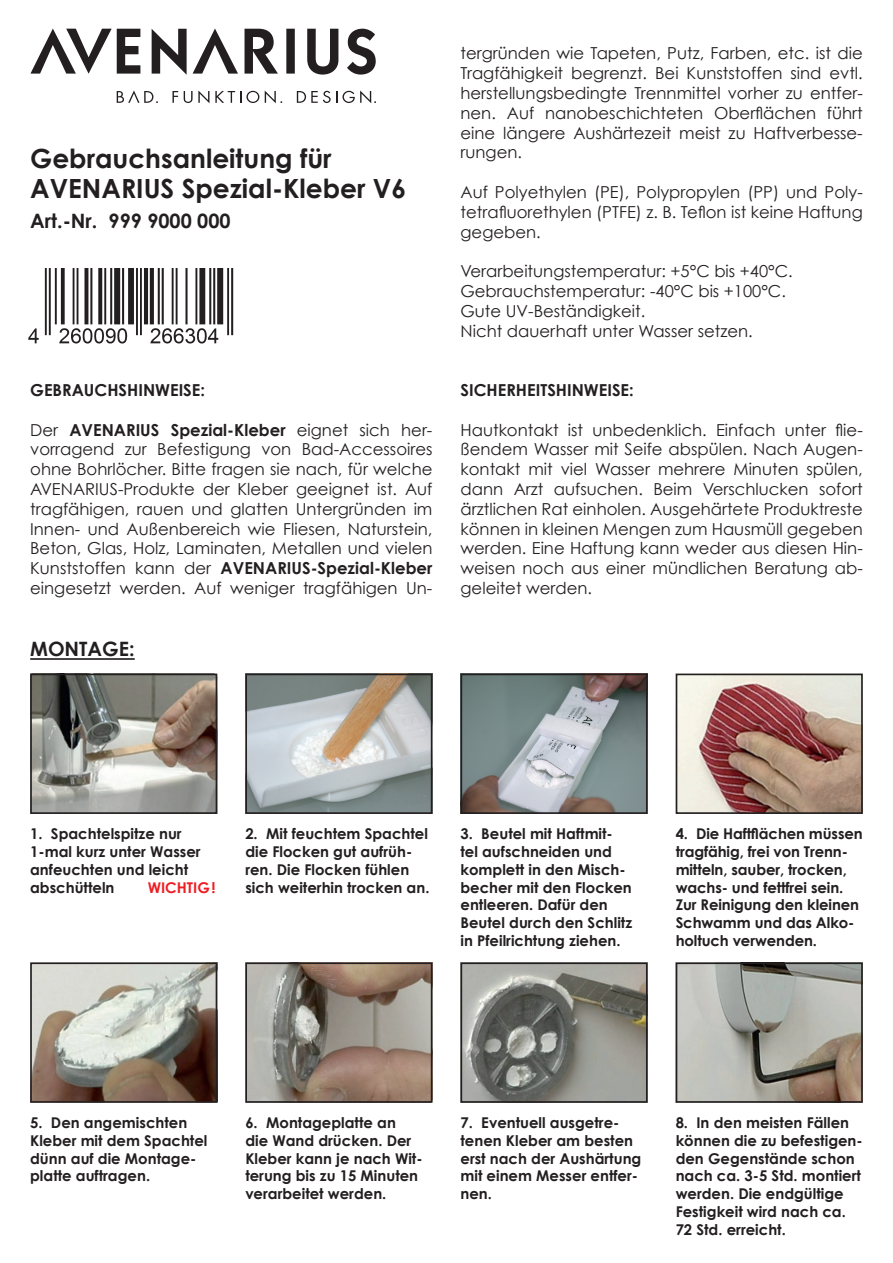
<style>
.page{position:relative;width:893px;height:1263px;background:#fff}
.page>*{position:absolute;margin:0;border:0;box-sizing:border-box;transform-origin:0 0}
.t1{font:700 26.4px/29.7px "Century Gothic";color:#231f20}
.t2{font:700 19.8px "Century Gothic";color:#231f20}
.t3{font:16.5px/19.8px "Century Gothic";color:#231f20;text-align:justify}
.t4{font:700 16.5px "Century Gothic";color:#231f20}
.t5{font:700 14.85px/17.9px "Century Gothic";color:#231f20}
.t6{font:700 14.85px "Century Gothic";color:#ee1d23}
.s1{font-weight:700}
</style>
<div class="page">
<img style="left:33px;top:677px;width:181px;height:134px">
<div style="left:30px;top:674px;width:187px;height:140px;border:2px solid #231f20"></div>
<img style="left:33px;top:965px;width:181px;height:135px">
<div style="left:30px;top:962px;width:187px;height:141px;border:2px solid #231f20"></div>
<img style="left:679px;top:677px;width:181px;height:134px">
<div style="left:676px;top:674px;width:187px;height:140px;border:2px solid #231f20"></div>
<img style="left:679px;top:965px;width:181px;height:135px">
<div style="left:676px;top:962px;width:187px;height:141px;border:2px solid #231f20"></div>
<img style="left:463px;top:677px;width:182px;height:134px">
<div style="left:460px;top:674px;width:188px;height:140px;border:2px solid #231f20"></div>
<img style="left:463px;top:965px;width:182px;height:135px">
<div style="left:460px;top:962px;width:188px;height:141px;border:2px solid #231f20"></div>
<img style="left:248px;top:677px;width:181px;height:134px">
<div style="left:245px;top:674px;width:187px;height:140px;border:2px solid #231f20"></div>
<img style="left:248px;top:965px;width:181px;height:135px">
<div style="left:245px;top:962px;width:187px;height:141px;border:2px solid #231f20"></div>
<hr style="left:30px;top:658px;width:105px;height:2px;background:#231f20">
<svg style="left:152px;top:29px;width:35px;height:46px"></svg>
<div style="left:286px;top:29px;width:9px;height:45px;background:#231f20"></div>
<svg style="left:307px;top:29px;width:31px;height:46px"></svg>
<svg style="left:347px;top:29px;width:29px;height:46px"></svg>
<svg style="left:193px;top:29px;width:45px;height:45px"></svg>
<svg style="left:30px;top:29px;width:110px;height:45px"></svg>
<svg style="left:245px;top:29px;width:33px;height:45px"></svg>
<svg style="left:117px;top:90px;width:41px;height:13px"></svg>
<svg style="left:172px;top:91px;width:6px;height:12px"></svg>
<svg style="left:184px;top:90px;width:25px;height:13px"></svg>
<svg style="left:215px;top:91px;width:44px;height:12px"></svg>
<svg style="left:265px;top:91px;width:17px;height:12px"></svg>
<svg style="left:297px;top:90px;width:79px;height:13px"></svg>
<img style="left:28px;top:269px;width:206px;height:75px">
<h1 class="t1" style="left:30px;top:143px;width:377px">Gebrauchsanleitung für<br>AVENARIUS Spezial-Kleber V6</h1>
<p class="t2" style="left:30px;top:208px;width:202px">Art.-Nr. 999 9000 000</p>
<p class="t4" style="left:30px;top:380px;width:176px">GEbRAUchShINwEISE:</p>
<p class="t3" style="left:30px;top:420px;width:404px">Der <span class="s1">AVENARIUS Spezial-Kleber</span> eignet sich her&shy;vorragend zur Befestigung von Bad-Accessoires ohne Bohrlöcher. Bitte fragen sie nach, für welche AVENARIUS-Produkte der Kleber geeignet ist. Auf tragfähigen, rauen und glatten Untergründen im Innen- und Außenbereich wie Fliesen, Naturstein, Beton, Glas, Holz, Laminaten, Metallen und vielen Kunststoffen kann der <span class="s1">AVENARIUS-Spezial-Kleber </span>eingesetzt werden. Auf weniger tragfähigen Un-</p>
<p class="t2" style="left:30px;top:636px;width:106px">MoNtAGE:</p>
<p class="t3" style="left:460px;top:43px;width:404px">tergründen wie Tapeten, Putz, Farben, etc. ist die Tragfähigkeit begrenzt. Bei Kunststoffen sind evtl. herstellungsbedingte Trennmittel vorher zu entfer&shy;nen. Auf nanobeschichteten Oberflächen führt eine längere Aushärtezeit meist zu Haftverbesse&shy;rungen.</p>
<p class="t3" style="left:460px;top:182px;width:404px">Auf Polyethylen (PE), Polypropylen (PP) und Poly&shy;tetrafluorethylen (PTFE) z. B. Teflon ist keine Haftung gegeben.</p>
<p class="t3" style="left:460px;top:261px;width:334px;text-align:left">Verarbeitungstemperatur: +5°C bis +40°C.<br>Gebrauchstemperatur: -40°C bis +100°C.<br>Gute UV-Beständigkeit.<br>Nicht dauerhaft unter Wasser setzen.</p>
<p class="t4" style="left:460px;top:380px;width:175px">SIchERhEItShINwEISE:</p>
<p class="t3" style="left:460px;top:420px;width:404px">Hautkontakt ist unbedenklich. Einfach unter flie&shy;ßendem Wasser mit Seife abspülen. Nach Augen&shy;kontakt mit viel Wasser mehrere Minuten spülen, dann Arzt aufsuchen. Beim Verschlucken sofort ärztlichen Rat einholen. Ausgehärtete Produktreste können in kleinen Mengen zum Hausmüll gegeben werden. Eine Haftung kann weder aus diesen Hin&shy;weisen noch aus einer mündlichen Beratung ab&shy;geleitet werden.</p>
<p class="t5" style="left:30px;top:824px;width:172px">1. Spachtelspitze nur<br>1-mal kurz unter wasser anfeuchten und leicht abschütteln</p>
<p class="t6" style="left:148px;top:878px;width:69px">wIchtIG!</p>
<p class="t5" style="left:245px;top:824px;width:186px">2. Mit feuchtem Spachtel die Flocken gut aufrüh&shy;ren. Die Flocken fühlen sich weiterhin trocken an.</p>
<p class="t5" style="left:460px;top:824px;width:173px">3. beutel mit haftmit&shy;tel aufschneiden und komplett in den Misch&shy;becher mit den Flocken entleeren. Dafür den beutel durch den Schlitz in Pfeilrichtung ziehen.</p>
<p class="t5" style="left:676px;top:824px;width:189px">4. Die Haftflächen müssen tragfähig, frei von trenn&shy;mitteln, sauber, trocken, wachs- und fettfrei sein.<br>Zur Reinigung den kleinen<br>Schwamm und das Alko&shy;holtuch verwenden.</p>
<p class="t5" style="left:30px;top:1113px;width:179px">5. Den angemischten<br>Kleber mit dem Spachtel dünn auf die Montage&shy;platte auftragen.</p>
<p class="t5" style="left:245px;top:1113px;width:179px">6. Montageplatte an<br>die wand drücken. Der<br>Kleber kann je nach wit&shy;terung bis zu 15 Minuten verarbeitet werden.</p>
<p class="t5" style="left:460px;top:1113px;width:182px">7. Eventuell ausgetre&shy;tenen Kleber am besten erst nach der Aushärtung mit einem Messer entfer&shy;nen.</p>
<p class="t5" style="left:676px;top:1113px;width:189px">8. In den meisten Fällen können die zu befestigen&shy;den Gegenstände schon nach ca. 3-5 Std. montiert werden. Die endgültige<br>Festigkeit wird nach ca.<br>72 Std. erreicht.</p>
</div>
